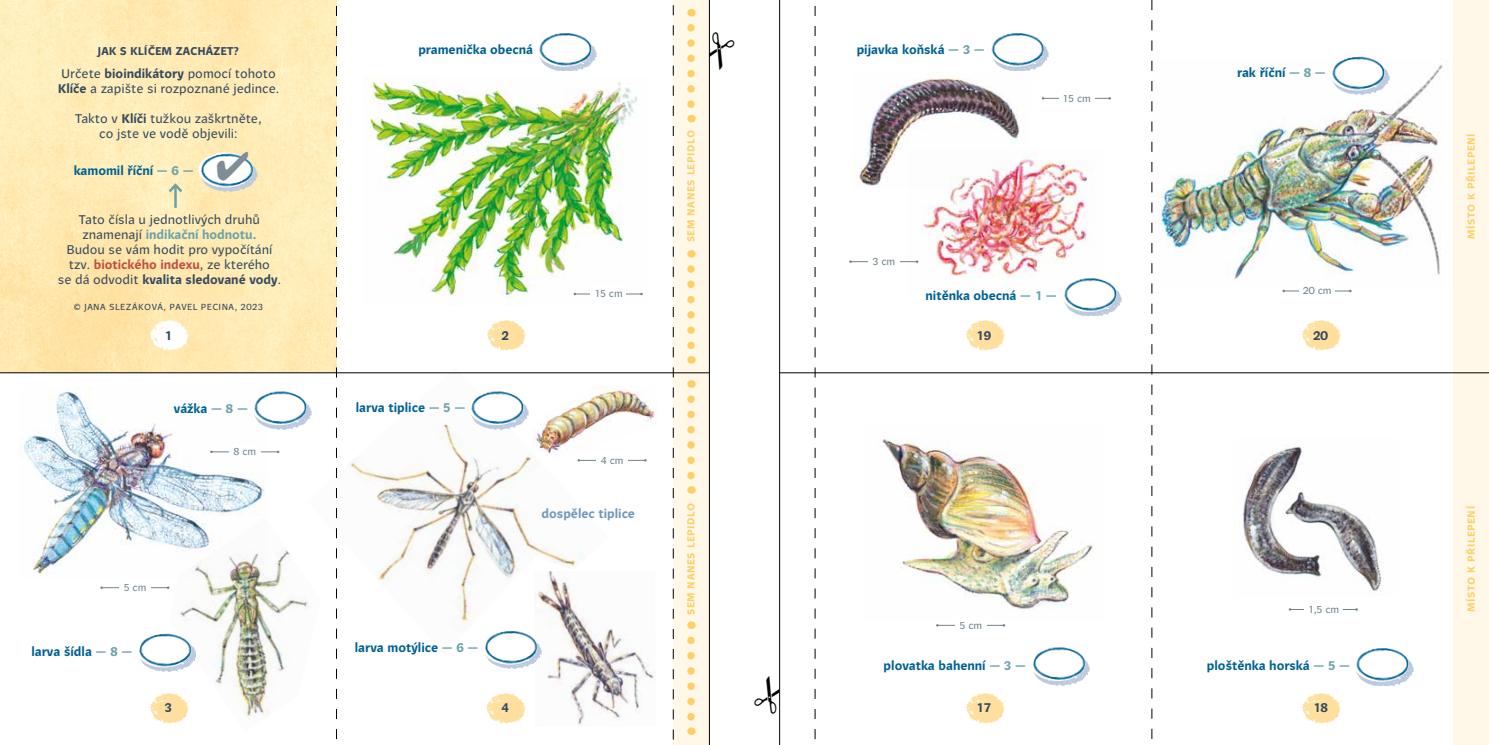
<style>
.page{position:relative;width:1489px;height:745px;background:#fff}
.page>*{position:absolute;margin:0;border:0;box-sizing:border-box;transform-origin:0 0}
.t1{font:12.5px/15px "Beletrio";color:#35495e;text-align:center}
.t2{font:700 12.5px "Beletrio";color:#006193}
.t3{font:700 12.5px "Beletrio";color:#7398bd}
.t4{font:700 12.5px "Beletrio";color:#35495e}
.t5{font:700 11.25px "Beletrio";color:#35495e}
.t6{font:700 10px "Beletrio";letter-spacing:.06em;color:#fecf63}
.t7{font:10px "Beletrio";color:#73828a}
.t8{font:8.75px "Beletrio";letter-spacing:.05em;color:#35495e}
.s1{font-weight:700}
.s2{color:#6ba2a9}
.s3{font-weight:700;color:#6ba2a9}
.s4{font-weight:700;color:#c04f43}
</style>
<div class="page">
<img style="left:0;top:0;width:336px;height:372px">
<div style="left:1452px;top:0;width:36px;height:744px;background:#fff7e8"></div>
<div style="left:673px;top:0;width:36px;height:744px;background:#fff7e8"></div>
<img style="left:1152px;top:60px;width:291px;height:226px">
<img style="left:169px;top:550px;width:138px;height:167px">
<img style="left:541px;top:627px;width:114px;height:98px">
<img style="left:199px;top:155px;width:58px;height:36px">
<img style="left:198px;top:152px;width:55px;height:35px">
<img style="left:307px;top:367px;width:302px;height:287px">
<img style="left:1302px;top:693px;width:39px;height:31px">
<img style="left:966px;top:693px;width:39px;height:31px">
<img style="left:1302px;top:320px;width:39px;height:31px">
<img style="left:966px;top:320px;width:39px;height:31px">
<img style="left:486px;top:693px;width:40px;height:31px">
<img style="left:150px;top:691px;width:41px;height:33px">
<img style="left:487px;top:320px;width:39px;height:31px">
<img style="left:146px;top:319px;width:46px;height:34px">
<hr style="left:0;top:372px;width:709px;height:1px;background:#000">
<svg style="left:336px;top:0;width:1px;height:740px"></svg>
<svg style="left:673px;top:5px;width:1px;height:735px"></svg>
<hr style="left:709px;top:0;width:1px;height:744px;background:#000">
<svg style="left:687px;top:28px;width:7px;height:94px"></svg>
<svg style="left:687px;top:269px;width:7px;height:94px"></svg>
<svg style="left:687px;top:640px;width:7px;height:94px"></svg>
<svg style="left:687px;top:399px;width:7px;height:94px"></svg>
<hr style="left:779px;top:0;width:1px;height:744px;background:#000">
<svg style="left:814px;top:6px;width:1px;height:733px"></svg>
<svg style="left:1151px;top:0;width:1px;height:739px"></svg>
<hr style="left:780px;top:372px;width:708px;height:1px;background:#000">
<img style="left:852px;top:74px;width:168px;height:113px">
<img style="left:907px;top:149px;width:188px;height:129px">
<hr style="left:1042px;top:98px;width:67px;height:1px;background:#73828a">
<div style="left:1058px;top:89px;width:36px;height:17px;background:#fff"></div>
<hr style="left:850px;top:261px;width:67px;height:1px;background:#73828a">
<div style="left:868px;top:252px;width:31px;height:17px;background:#fff"></div>
<hr style="left:1283px;top:290px;width:67px;height:1px;background:#73828a">
<div style="left:1299px;top:282px;width:35px;height:16px;background:#fff"></div>
<img style="left:882px;top:439px;width:212px;height:173px">
<hr style="left:937px;top:624px;width:66px;height:1px;background:#73828a">
<div style="left:954px;top:616px;width:32px;height:16px;background:#fff"></div>
<img style="left:1243px;top:444px;width:140px;height:147px">
<hr style="left:1289px;top:608px;width:67px;height:1px;background:#73828a">
<div style="left:1303px;top:600px;width:39px;height:16px;background:#fff"></div>
<img style="left:364px;top:77px;width:279px;height:222px">
<hr style="left:575px;top:293px;width:66px;height:1px;background:#73828a">
<div style="left:590px;top:285px;width:36px;height:16px;background:#fff"></div>
<hr style="left:174px;top:185px;width:3px;height:23px;background:#6ba2a9">
<svg style="left:166px;top:181px;width:19px;height:14px"></svg>
<img style="left:548px;top:44px;width:48px;height:27px">
<img style="left:539px;top:33px;width:52px;height:34px">
<img style="left:470px;top:392px;width:58px;height:37px">
<img style="left:469px;top:390px;width:54px;height:35px">
<img style="left:494px;top:631px;width:47px;height:37px">
<img style="left:482px;top:629px;width:55px;height:35px">
<img style="left:1001px;top:45px;width:47px;height:26px">
<img style="left:991px;top:33px;width:53px;height:34px">
<img style="left:1330px;top:60px;width:58px;height:34px">
<img style="left:1329px;top:56px;width:55px;height:34px">
<img style="left:1040px;top:660px;width:49px;height:24px">
<img style="left:1033px;top:647px;width:52px;height:33px">
<img style="left:1363px;top:659px;width:49px;height:26px">
<img style="left:1356px;top:648px;width:52px;height:33px">
<img style="left:1073px;top:289px;width:47px;height:26px">
<img style="left:1061px;top:277px;width:55px;height:35px">
<hr style="left:102px;top:587px;width:66px;height:1px;background:#73828a">
<div style="left:119px;top:578px;width:32px;height:17px;background:#fff"></div>
<img style="left:23px;top:386px;width:244px;height:192px">
<hr style="left:211px;top:451px;width:67px;height:1px;background:#73828a">
<div style="left:229px;top:445px;width:32px;height:12px;background:#fff"></div>
<img style="left:253px;top:392px;width:58px;height:37px">
<img style="left:252px;top:390px;width:55px;height:35px">
<img style="left:148px;top:634px;width:48px;height:37px">
<img style="left:139px;top:632px;width:52px;height:35px">
<img style="left:532px;top:386px;width:123px;height:68px">
<hr style="left:578px;top:460px;width:67px;height:1px;background:#73828a">
<div style="left:596px;top:451px;width:32px;height:16px;background:#fff"></div>
<svg style="left:709px;top:32px;width:1px;height:38px"></svg>
<svg style="left:217px;top:151px;width:31px;height:29px"></svg>
<p class="t5" style="left:98px;top:44px;width:143px">JAK S KLÍČEM ZACHÁZET?</p>
<p class="t1" style="left:58px;top:66px;width:223px;text-align:left">Určete <span class="s1">bioindikátory</span> pomocí tohoto<br><span class="s1">Klíče</span> a zapište si rozpoznané jedince.</p>
<p class="t1" style="left:75px;top:111px;width:188px">Takto v <span class="s1">Klíči</span> tužkou zaškrtněte, co jste ve vodě objevili:</p>
<p class="t2" style="left:74px;top:163px;width:121px">kamomil říční <span class="s2">— 6 —</span></p>
<p class="t1" style="left:58px;top:212px;width:225px">Tato čísla u jednotlivých druhů znamenají <span class="s3">indikační hodnotu.<br></span>Budou se vám hodit pro vypočítání tzv. <span class="s4">biotického indexu</span>, ze kterého<br>se dá odvodit <span class="s1">kvalita sledované vody</span>.</p>
<p class="t8" style="left:74px;top:301px;width:191px">© JANA SLEZÁKOVÁ, PAVEL PECINA, 2023</p>
<p class="t4" style="left:165px;top:327px;width:9px">1</p>
<p class="t2" style="left:174px;top:401px;width:76px">vážka <span class="s2">— 8 —</span></p>
<p class="t7" style="left:233px;top:445px;width:24px">8 cm</p>
<p class="t2" style="left:418px;top:42px;width:116px">pramenička obecná</p>
<p class="t2" style="left:356px;top:400px;width:111px">larva tiplice <span class="s2">— 5 —</span></p>
<p class="t4" style="left:501px;top:327px;width:9px">2</p>
<p class="t7" style="left:594px;top:287px;width:30px">15 cm</p>
<p class="t7" style="left:601px;top:454px;width:24px">4 cm</p>
<p class="t3" style="left:541px;top:506px;width:95px">dospělec tiplice</p>
<p class="t7" style="left:124px;top:581px;width:24px">5 cm</p>
<p class="t2" style="left:31px;top:643px;width:103px">larva šídla <span class="s2">— 8 —</span></p>
<p class="t2" style="left:355px;top:639px;width:125px">larva motýlice <span class="s2">— 6 —</span></p>
<p class="t4" style="left:165px;top:700px;width:9px">3</p>
<p class="t4" style="left:501px;top:700px;width:9px">4</p>
<p class="t6" style="left:684px;top:242px;width:114px;rotate:-90deg">SEM NANES LEPIDLO</p>
<p class="t6" style="left:684px;top:615px;width:114px;rotate:-90deg">SEM NANES LEPIDLO</p>
<p class="t2" style="left:856px;top:42px;width:130px">pijavka koňská <span class="s2">— 3 —</span></p>
<p class="t7" style="left:872px;top:255px;width:24px">3 cm</p>
<p class="t7" style="left:1062px;top:92px;width:30px">15 cm</p>
<p class="t2" style="left:925px;top:288px;width:133px">nitěnka obecná <span class="s2">— 1 —</span></p>
<p class="t2" style="left:1237px;top:65px;width:90px">rak říční <span class="s2">— 8 —</span></p>
<p class="t7" style="left:1302px;top:284px;width:30px">20 cm</p>
<p class="t4" style="left:976px;top:327px;width:16px">19</p>
<p class="t4" style="left:1312px;top:327px;width:16px">20</p>
<p class="t7" style="left:959px;top:618px;width:24px">5 cm</p>
<p class="t2" style="left:883px;top:657px;width:144px">plovatka bahenní <span class="s2">— 3 —</span></p>
<p class="t7" style="left:1307px;top:602px;width:33px">1,5 cm</p>
<p class="t2" style="left:1206px;top:657px;width:145px">ploštěnka horská <span class="s2">— 5 —</span></p>
<p class="t4" style="left:976px;top:700px;width:16px">17</p>
<p class="t4" style="left:1312px;top:700px;width:16px">18</p>
<p class="t6" style="left:1464px;top:239px;width:107px;rotate:-90deg">MÍSTO K PŘILEPENÍ</p>
<p class="t6" style="left:1464px;top:611px;width:107px;rotate:-90deg">MÍSTO K PŘILEPENÍ</p>
</div>
